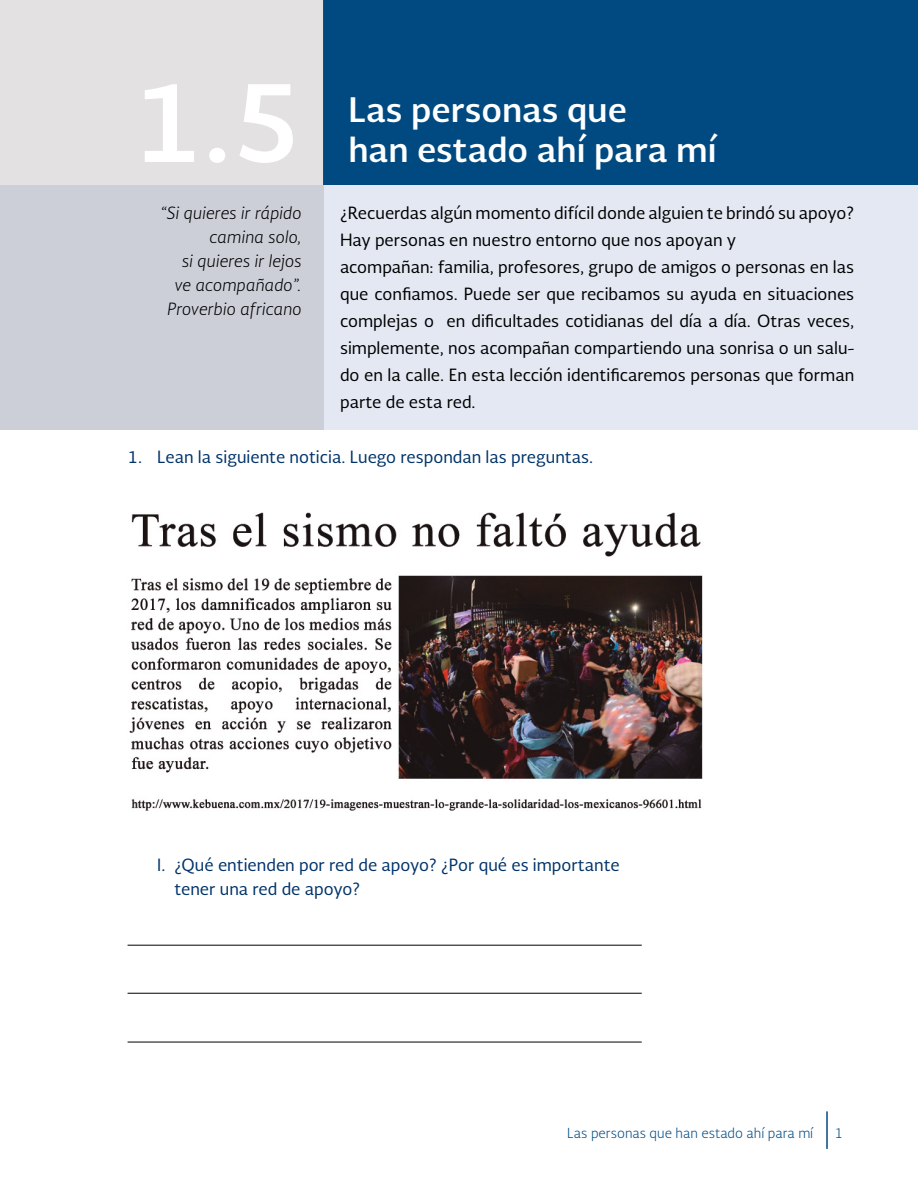
<style>
.page{position:relative;width:918px;height:1188px;background:#fff}
.page>*{position:absolute;margin:0;border:0;box-sizing:border-box;transform-origin:0 0}
.t1{font:700 108px "Soberana Sans";color:#fff}
.t2{font:700 33px "Soberana Sans";color:#fff}
.t3{font:16.5px/27px "Soberana Sans";color:#000}
.t4{font:16.5px/24px "Soberana Sans";color:#00336a}
.t5{font:italic 300 16.5px/24px "Soberana Sans";color:#000;text-align:right}
.t6{font:300 13.5px "Soberana Sans";color:#004a81}
</style>
<div class="page">
<hr style="left:826px;top:1111px;width:2px;height:38px;background:#004a81">
<div style="left:0;top:185px;width:918px;height:244px;background:#e3e8f3"></div>
<div style="left:323px;top:0;width:595px;height:185px;background:#004a81"></div>
<div style="left:0;top:0;width:323px;height:429px;background:linear-gradient(to right,#d6d7dc,#d6d7dc)"></div>
<hr style="left:128px;top:945px;width:514px;height:1px;background:#000">
<hr style="left:128px;top:993px;width:514px;height:1px;background:#000">
<hr style="left:128px;top:1042px;width:514px;height:1px;background:#000">
<img style="left:129px;top:512px;width:574px;height:299px">
<h1 class="t1" style="left:133px;top:48px;width:171px">1.5</h1>
<h2 class="t2" style="left:349px;top:88px;width:280px">Las personas que</h2>
<h2 class="t2" style="left:349px;top:127px;width:369px">han estado ahí para mí</h2>
<p class="t5" style="left:161px;top:200px;width:143px">“Si quieres ir rápido camina solo,<br>si quieres ir lejos<br>ve acompañado”.<br>Proverbio africano</p>
<p class="t3" style="left:340px;top:199px;width:516px">¿Recuerdas algún momento difícil donde alguien te brindó su apoyo?<br>Hay personas en nuestro entorno que nos apoyan y<br>acompañan: familia, profesores, grupo de amigos o personas en las que confiamos. Puede ser que recibamos su ayuda en situaciones complejas o en dificultades cotidianas del día a día. Otras veces, simplemente, nos acompañan compartiendo una sonrisa o un salu&shy;do en la calle. En esta lección identificaremos personas que forman parte de esta red.</p>
<p class="t4" style="left:128px;top:445px;width:467px">1. Lean la siguiente noticia. Luego respondan las preguntas.</p>
<p class="t4" style="left:174px;top:853px;width:447px;text-indent:-17px">I. ¿Qué entienden por red de apoyo? ¿Por qué es importante tener una red de apoyo?</p>
<p class="t6" style="left:567px;top:1124px;width:248px">Las personas que han estado ahí para mí</p>
<p class="t6" style="left:834px;top:1124px;width:10px">1</p>
</div>
